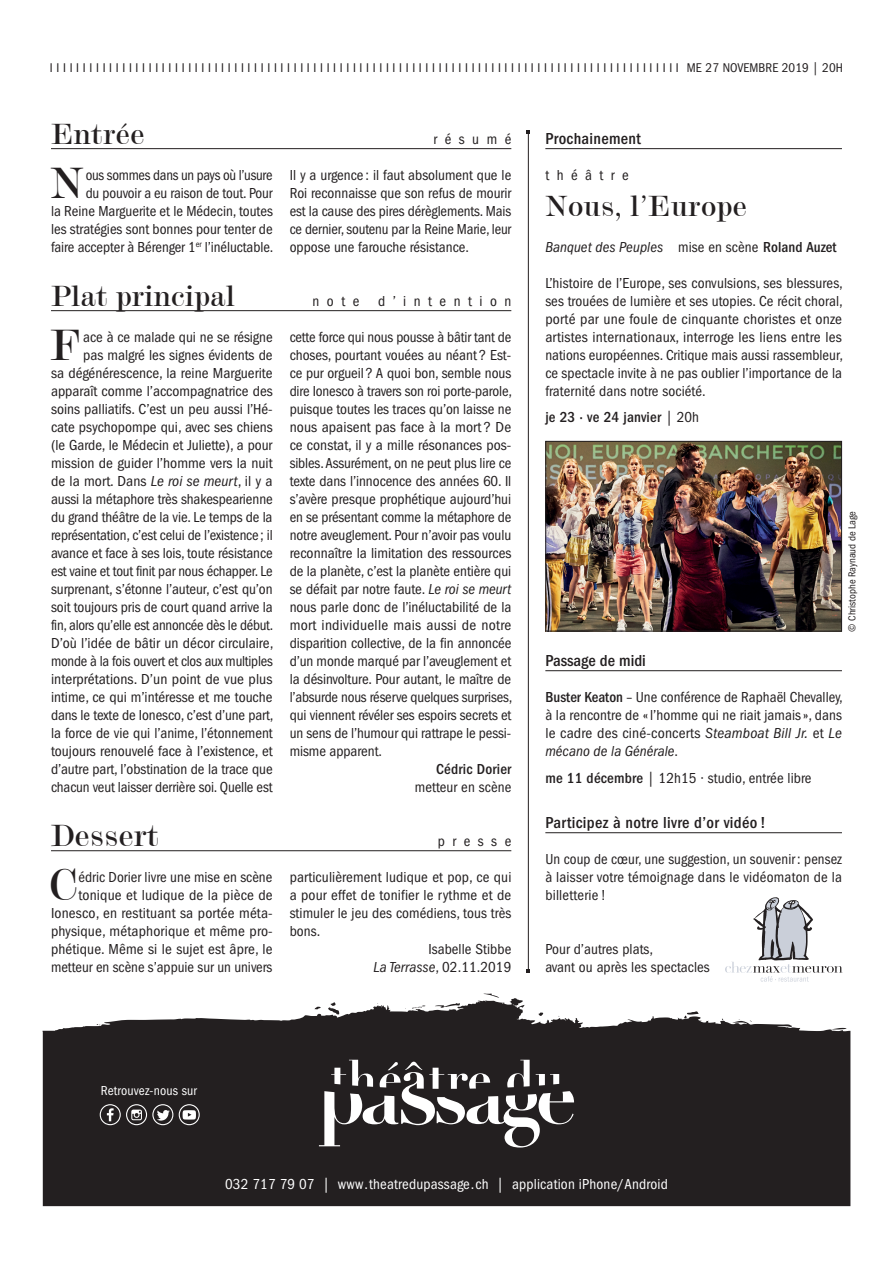
<style>
.page{position:relative;width:893px;height:1263px;background:#fff}
.page>*{position:absolute;margin:0;border:0;box-sizing:border-box;transform-origin:0 0}
.t1{font:45.45px "Modern 20 BT Roman B";color:#231f20}
.t2{font:45px "Modern 20 BT Roman B";color:#231f20}
.t3{font:31.5px "Modern 20 BT Roman B";color:#231f20}
.t4{font:30px "Modern 20 BT Roman B";color:#231f20}
.t5{font:500 condensed 16.5px "ITC Franklin Gothic Std";letter-spacing:.02em;color:#231f20}
.t6{font:500 condensed 16.5px "ITC Franklin Gothic Std";color:#231f20}
.t7{font:condensed 15px/18px "ITC Franklin Gothic Std";color:#231f20;text-align:justify}
.t8{font:condensed 15px "ITC Franklin Gothic Std";letter-spacing:.01em;color:#fff}
.t9{font:italic condensed 15px "ITC Franklin Gothic Std";letter-spacing:.005em;color:#231f20}
.t10{font:500 condensed 15px "ITC Franklin Gothic Std";letter-spacing:.015em;color:#231f20}
.t11{font:condensed 15px "ITC Franklin Gothic Std";letter-spacing:.5em;color:#231f20}
.t12{font:condensed 13.5px "ITC Franklin Gothic Std";letter-spacing:.015em;color:#fff}
.t13{font:condensed 13.2px "ITC Franklin Gothic Std";letter-spacing:.005em;color:#231f20}
.t14{font:condensed 10.5px "ITC Franklin Gothic Std";color:#231f20}
.s1{font-style:italic}
.s2{font-style:normal}
.s3{font-weight:500;font-style:normal}
.s4{font-weight:400}
.s5{font-weight:500}
</style>
<div class="page">
<hr style="left:51px;top:148px;width:460px;height:1px;background:#231f20">
<hr style="left:51px;top:310px;width:460px;height:1px;background:#231f20">
<hr style="left:51px;top:850px;width:460px;height:1px;background:#231f20">
<hr style="left:528px;top:132px;width:1px;height:839px;background:#231f20">
<svg style="left:43px;top:993px;width:807px;height:213px;fill:#231f20"></svg>
<svg style="left:319px;top:1060px;width:255px;height:87px"></svg>
<svg style="left:100px;top:1104px;width:73px;height:21px"></svg>
<svg style="left:179px;top:1104px;width:21px;height:21px"></svg>
<svg style="left:725px;top:897px;width:117px;height:85px"></svg>
<hr style="left:545px;top:148px;width:297px;height:1px;background:#231f20">
<hr style="left:545px;top:670px;width:297px;height:1px;background:#231f20">
<hr style="left:545px;top:832px;width:297px;height:1px;background:#231f20">
<img style="left:547px;top:443px;width:293px;height:186px">
<div style="left:545px;top:441px;width:297px;height:190px;border:1px solid #231f20"></div>
<p class="t13" style="left:50px;top:60px;width:794px">I I I I I I I I I I I I I I I I I I I I I I I I I I I I I I I I I I I I I I I I I I I I I I I I I I I I I I I I I I I I I I I I I I I I I I I I I I I I I I I I I I I I I I I I I I I I I I I I ME 27 NOVEMBRE 2019 | 20H</p>
<h3 class="t4" style="left:51px;top:116px;width:96px">Entrée</h3>
<p class="t7" style="left:433px;top:130px;width:79px">résumé</p>
<h2 class="t2" style="left:51px;top:155px;width:35px">N</h2>
<p class="t7" style="left:51px;top:166px;width:224px;text-align:right">ous sommes dans un pays où l’usure<br>du pouvoir a eu raison de tout. Pour<br>la Reine Marguerite et le Médecin, toutes les stratégies sont bonnes pour tenter de faire accepter à Bérenger 1<sup>er</sup> l’inéluctable.</p>
<p class="t7" style="left:290px;top:166px;width:223px">Il y a urgence : il faut absolument que le Roi reconnaisse que son refus de mourir est la cause des pires dérèglements. Mais ce dernier, soutenu par la Reine Marie, leur oppose une farouche résistance.</p>
<h3 class="t4" style="left:51px;top:278px;width:186px">Plat principal</h3>
<p class="t7" style="left:313px;top:292px;width:48px">note</p>
<p class="t11" style="left:378px;top:293px;width:135px">d’intention</p>
<h2 class="t2" style="left:50px;top:317px;width:33px">F</h2>
<p class="t7" style="left:51px;top:328px;width:224px;text-align:right">ace à ce malade qui ne se résigne<br>pas malgré les signes évidents de<br>sa dégénérescence, la reine Marguerite apparaît comme l’accompagnatrice des soins palliatifs. C’est un peu aussi l’Hé&shy;cate psychopompe qui, avec ses chiens (le Garde, le Médecin et Juliette), a pour mission de guider l’homme vers la nuit de la mort. Dans <span class="s1">Le roi se meurt</span>, il y a aussi la métaphore très shakespearienne du grand théâtre de la vie. Le temps de la représentation, c’est celui de l’existence ; il avance et face à ses lois, toute résistance est vaine et tout finit par nous échapper. Le surprenant, s’étonne l’auteur, c’est qu’on soit toujours pris de court quand arrive la fin, alors qu’elle est annoncée dès le début.<br>D’où l’idée de bâtir un décor circulaire, monde à la fois ouvert et clos aux multiples interprétations. D’un point de vue plus intime, ce qui m’intéresse et me touche dans le texte de Ionesco, c’est d’une part, la force de vie qui l’anime, l’étonnement toujours renouvelé face à l’existence, et d’autre part, l’obstination de la trace que chacun veut laisser derrière soi. Quelle est</p>
<p class="t7" style="left:290px;top:328px;width:224px">cette force qui nous pousse à bâtir tant de choses, pourtant vouées au néant ? Est&shy;ce pur orgueil ? A quoi bon, semble nous dire Ionesco à travers son roi porte-parole, puisque toutes les traces qu’on laisse ne nous apaisent pas face à la mort ? De ce constat, il y a mille résonances pos&shy;sibles. Assurément, on ne peut plus lire ce texte dans l’innocence des années 60. Il s’avère presque prophétique aujourd’hui en se présentant comme la métaphore de notre aveuglement. Pour n’avoir pas voulu reconnaître la limitation des ressources de la planète, c’est la planète entière qui se défait par notre faute. <span class="s1">Le roi se meurt </span>nous parle donc de l’inéluctabilité de la mort individuelle mais aussi de notre disparition collective, de la fin annoncée d’un monde marqué par l’aveuglement et la désinvolture. Pour autant, le maître de l’absurde nous réserve quelques surprises, qui viennent révéler ses espoirs secrets et un sens de l’humour qui rattrape le pessi&shy;misme apparent.</p>
<p class="t10" style="left:436px;top:761px;width:77px">Cédric Dorier</p>
<p class="t7" style="left:415px;top:778px;width:98px">metteur en scène</p>
<h3 class="t3" style="left:51px;top:816px;width:110px">Dessert</h3>
<p class="t7" style="left:438px;top:832px;width:75px">presse</p>
<h1 class="t1" style="left:49px;top:857px;width:31px">C</h1>
<p class="t7" style="left:51px;top:868px;width:223px;text-align:right">édric Dorier livre une mise en scène tonique et ludique de la pièce de Ionesco, en restituant sa portée méta&shy;physique, métaphorique et même pro&shy;phétique. Même si le sujet est âpre, le metteur en scène s’appuie sur un univers</p>
<p class="t7" style="left:290px;top:868px;width:223px">particulièrement ludique et pop, ce qui</p>
<p class="t7" style="left:290px;top:886px;width:223px">a pour effet de tonifier le rythme et de</p>
<p class="t7" style="left:290px;top:904px;width:223px">stimuler le jeu des comédiens, tous très</p>
<p class="t7" style="left:290px;top:922px;width:32px">bons.</p>
<p class="t7" style="left:428px;top:940px;width:84px">Isabelle Stibbe</p>
<p class="t7" style="left:374px;top:958px;width:139px"><span class="s1">La Terrasse</span>, 02.11.2019</p>
<p class="t5" style="left:545px;top:129px;width:97px">Prochainement</p>
<p class="t11" style="left:545px;top:167px;width:85px">théâtre</p>
<h3 class="t4" style="left:545px;top:188px;width:204px">Nous, l’Europe</h3>
<p class="t9" style="left:545px;top:239px;width:293px">Banquet des Peuples <span class="s2">mise en scène</span> <span class="s3">Roland Auzet</span></p>
<p class="t7" style="left:545px;top:274px;width:299px">L’histoire de l’Europe, ses convulsions, ses blessures, ses trouées de lumière et ses utopies. Ce récit choral, porté par une foule de cinquante choristes et onze artistes internationaux, interroge les liens entre les nations européennes. Critique mais aussi rassembleur, ce spectacle invite à ne pas oublier l’importance de la fraternité dans notre société.</p>
<p class="t10" style="left:545px;top:408px;width:155px">je 23 · ve 24 janvier <span class="s4">| 20h</span></p>
<p class="t14" style="left:846px;top:632px;width:122px;rotate:-90deg">© Christophe Raynaud de Lage</p>
<p class="t6" style="left:545px;top:651px;width:102px">Passage de midi</p>
<p class="t7" style="left:545px;top:688px;width:299px"><span class="s5">Buster Keaton</span> – Une conférence de Raphaël Chevalley, à la rencontre de « l’homme qui ne riait jamais », dans le cadre des ciné-concerts <span class="s1">Steamboat Bill Jr.</span> et <span class="s1">Le mécano de la Générale</span>.</p>
<p class="t7" style="left:545px;top:769px;width:268px"><span class="s5">me 11 décembre</span> | 12h15 · studio, entrée libre</p>
<p class="t5" style="left:545px;top:813px;width:222px">Participez à notre livre d’or vidéo !</p>
<p class="t7" style="left:545px;top:850px;width:298px">Un coup de cœur, une suggestion, un souvenir : pensez à laisser votre témoignage dans le vidéomaton de la billetterie !</p>
<p class="t7" style="left:545px;top:940px;width:166px">Pour d’autres plats,<br>avant ou après les spectacles</p>
<p class="t12" style="left:101px;top:1083px;width:98px">Retrouvez-nous sur</p>
<p class="t8" style="left:225px;top:1175px;width:444px">032 717 79 07 | www . theatredupassage . ch | application iPhone/Android</p>
</div>
